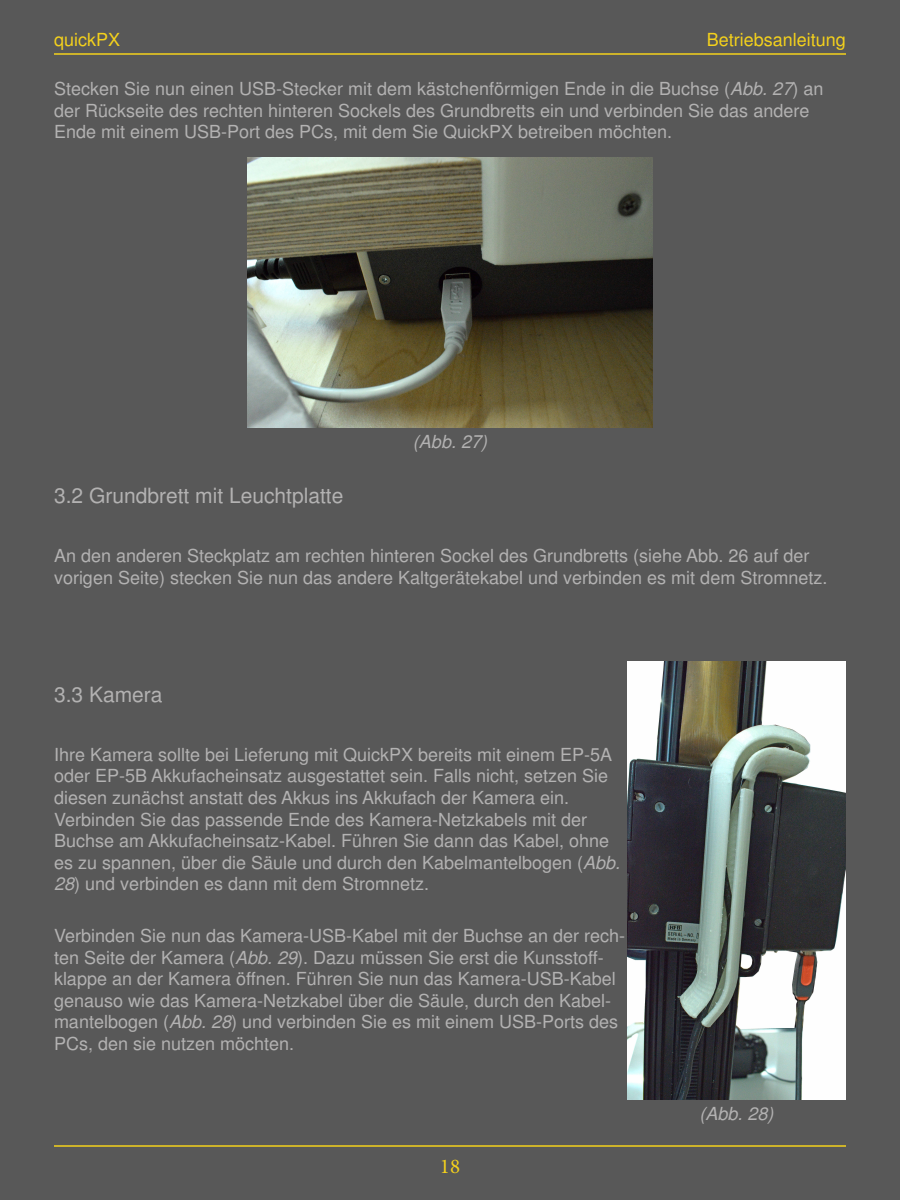
<style>
.page{position:relative;width:900px;height:1200px;background:#585858}
.page>*{position:absolute;margin:0;border:0;box-sizing:border-box;transform-origin:0 0}
.t1{font:21px "Sans";color:#b3b2b2}
.t2{font:21px "Minion Pro";color:#f4d11c}
.t3{font:18px/21.6px "Sans";color:#b3b2b2}
.t4{font:18px "Sans";color:#f4d11c}
.t5{font:italic 18px "Sans";color:#b3b2b2}
.s1{font-style:italic}
</style>
<div class="page">
<hr style="left:54px;top:53px;width:792px;height:2px;background:#f4d11c">
<hr style="left:54px;top:1145px;width:792px;height:2px;background:#f4d11c">
<img style="left:248px;top:158px;width:404px;height:270px">
<img style="left:627px;top:662px;width:219px;height:437px">
<p class="t4" style="left:54px;top:29px;width:68px">quickPX</p>
<p class="t4" style="left:707px;top:29px;width:141px">Betriebsanleitung</p>
<p class="t3" style="left:54px;top:78px;width:771px">Stecken Sie nun einen USB-Stecker mit dem kästchenförmigen Ende in die Buchse (<span class="s1">Abb. 27</span>) an der Rückseite des rechten hinteren Sockels des Grundbretts ein und verbinden Sie das andere<br>Ende mit einem USB-Port des PCs, mit dem Sie QuickPX betreiben möchten.</p>
<p class="t1" style="left:54px;top:483px;width:291px">3.2 Grundbrett mit Leuchtplatte</p>
<p class="t5" style="left:413px;top:431px;width:76px">(Abb. 27)</p>
<p class="t3" style="left:54px;top:545px;width:775px">An den anderen Steckplatz am rechten hinteren Sockel des Grundbretts (siehe Abb. 26 auf der vorigen Seite) stecken Sie nun das andere Kaltgerätekabel und verbinden es mit dem Stromnetz.</p>
<p class="t1" style="left:54px;top:682px;width:110px">3.3 Kamera</p>
<p class="t3" style="left:54px;top:743px;width:568px">Ihre Kamera sollte bei Lieferung mit QuickPX bereits mit einem EP-5A oder EP-5B Akkufacheinsatz ausgestattet sein. Falls nicht, setzen Sie diesen zunächst anstatt des Akkus ins Akkufach der Kamera ein.<br>Verbinden Sie das passende Ende des Kamera-Netzkabels mit der Buchse am Akkufacheinsatz-Kabel. Führen Sie dann das Kabel, ohne es zu spannen, über die Säule und durch den Kabelmantelbogen (<span class="s1">Abb.</span></p>
<p class="t3" style="left:54px;top:873px;width:377px"><span class="s1">28</span>) und verbinden es dann mit dem Stromnetz.</p>
<p class="t3" style="left:54px;top:925px;width:573px">Verbinden Sie nun das Kamera-USB-Kabel mit der Buchse an der rech&shy;ten Seite der Kamera (<span class="s1">Abb. 29</span>). Dazu müssen Sie erst die Kunsstoff&shy;klappe an der Kamera öffnen. Führen Sie nun das Kamera-USB-Kabel genauso wie das Kamera-Netzkabel über die Säule, durch den Kabel&shy;mantelbogen (<span class="s1">Abb. 28</span>) und verbinden Sie es mit einem USB-Ports des PCs, den sie nutzen möchten.</p>
<p class="t2" style="left:440px;top:1152px;width:22px">18</p>
<p class="t5" style="left:699px;top:1103px;width:76px">(Abb. 28)</p>
</div>
